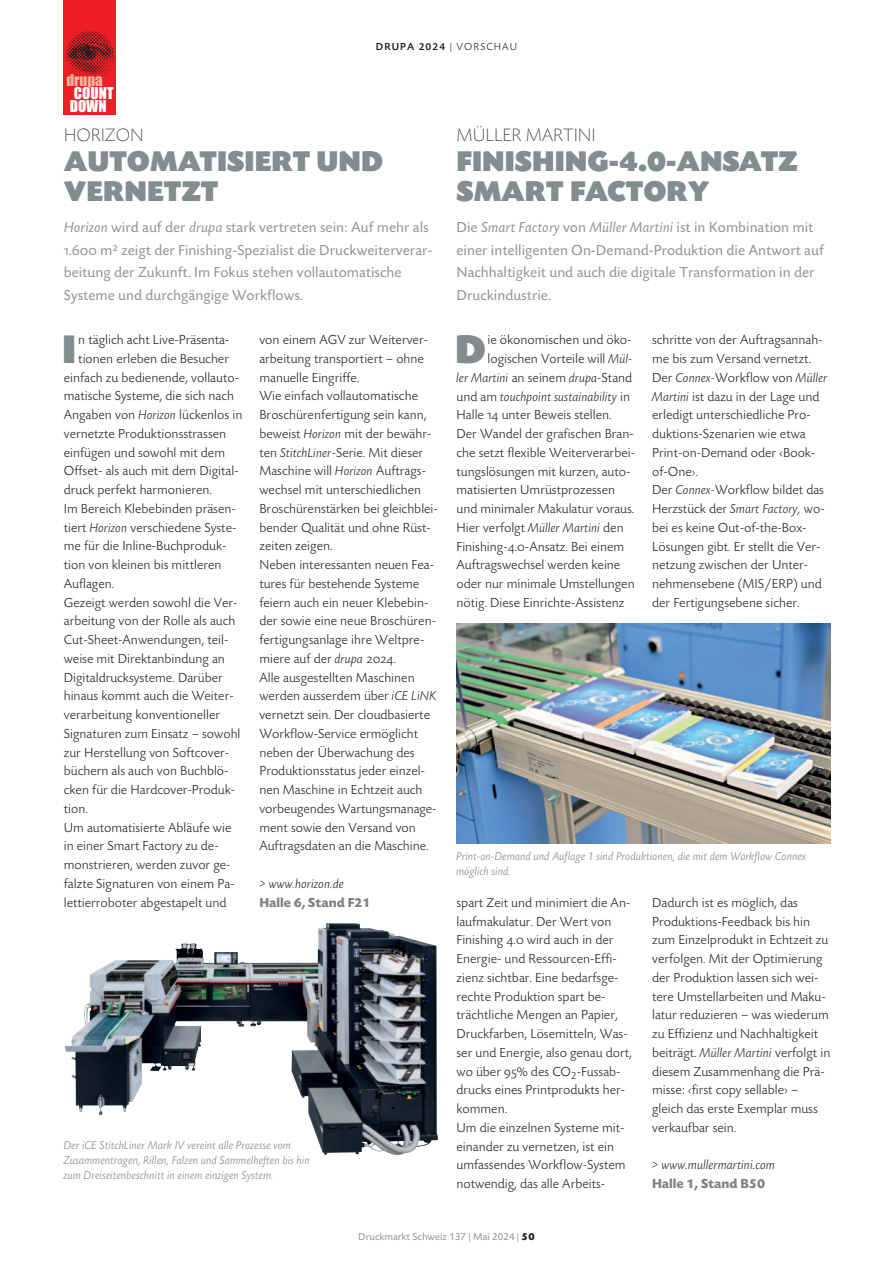
<style>
.page{position:relative;width:893px;height:1263px;background:#fff}
.page>*{position:absolute;margin:0;border:0;box-sizing:border-box;transform-origin:0 0}
.t1{font:42px "Today SB Ultra";color:#838c8e}
.t2{font:30px/30px "Today SB Ultra";color:#838c8e}
.t3{font:300 expanded 18.75px "Today SB";color:#231f20}
.t4{font:15px/22.5px "Today SB";color:#939598}
.t5{font:15px "Impact";color:#fff}
.t6{font:15px "Impact";color:#f9b49b}
.t7{font:300 13.5px/18.8px "Today SB";color:#231f20}
.t8{font:italic 300 13.5px "Today SB";color:#231f20}
.t9{font:700 13.5px "Today SB";color:#808285}
.t10{font:italic 300 12px/15px "Today SB";color:#808285}
.t11{font:10.5px "Today SB";color:#939598}
.t12{font:500 10.5px "Today SB";letter-spacing:.1em;color:#231f20}
.s1{font-weight:300}
.s2{font-style:italic}
.s3{font-family:"Today SB Caps"}
.s4{font-family:"Today SB Caps Lig";font-weight:400}
.s5{font-style:normal}
.s6{font-weight:700;color:#231f20}
</style>
<div class="page">
<img style="left:65px;top:923px;width:373px;height:233px">
<img style="left:456px;top:623px;width:375px;height:220px">
<div style="left:64px;top:0;width:52px;height:115px;background:#ee1e24"></div>
<img style="left:65px;top:30px;width:50px;height:47px">
<p class="t6" style="left:66px;top:71px;width:38px">drupa</p>
<p class="t5" style="left:74px;top:84px;width:41px">COUNT</p>
<p class="t5" style="left:70px;top:97px;width:38px">DOWN</p>
<p class="t12" style="left:376px;top:42px;width:143px">DRUPA 2024 <span class="s1">| VORSCHAU</span></p>
<p class="t3" style="left:64px;top:129px;width:81px">HORIZON</p>
<p class="t2" style="left:64px;top:150px;width:321px">AUTOMATISIERT UND</p>
<p class="t2" style="left:64px;top:180px;width:156px">VERNETZT</p>
<p class="t4" style="left:64px;top:217px;width:370px"><span class="s2">Horizon</span> wird auf der <span class="s2">drupa</span> stark vertreten sein: Auf mehr als <span class="s3">1.600</span> m² zeigt der Finishing-Spezialist die Druckweiter verar - beitung der Zukunft. Im Fokus stehen vollautomatische Systeme und durchgängige Work flows.</p>
<p class="t3" style="left:456px;top:129px;width:141px">MÜLLER MARTINI</p>
<p class="t2" style="left:456px;top:150px;width:343px">FINISHING-4.0-ANSATZ<br>SMART FACTORY</p>
<p class="t4" style="left:456px;top:218px;width:369px">Die <span class="s2">Smart Factory</span> von <span class="s2">Müller Martini</span> ist in Kombination mit einer intelligenten On-Demand-Produktion die Antwort auf Nachhaltigkeit und auch die digitale Transformation in der Druckindustrie.</p>
<p class="t7" style="left:78px;top:332px;width:153px">n täglich acht Live-Prä senta -</p>
<p class="t7" style="left:78px;top:351px;width:152px">tio nen erleben die Besucher</p>
<p class="t7" style="left:64px;top:369px;width:177px">einfach zu be dienende, vollauto -</p>
<p class="t7" style="left:64px;top:388px;width:172px">ma ti sche Systeme, die sich nach</p>
<p class="t7" style="left:64px;top:407px;width:180px">Angaben von <span class="s2">Horizon</span> lückenlos in</p>
<p class="t7" style="left:64px;top:426px;width:164px">ver netz te Produktionsstrassen</p>
<p class="t7" style="left:64px;top:444px;width:163px">ein fügen und sowohl mit dem</p>
<p class="t7" style="left:64px;top:463px;width:176px">Offset- als auch mit dem Digital -</p>
<p class="t7" style="left:64px;top:482px;width:150px">druck per fekt harmonieren.</p>
<p class="t7" style="left:64px;top:501px;width:174px">Im Bereich Klebebinden präsen - tiert <span class="s2">Horizon</span> ver schie dene Syste - me für die Inline-Buchproduk - tion von kleinen bis mitt leren<br>Auflagen.</p>
<p class="t7" style="left:64px;top:594px;width:178px">Gezeigt werden so wohl die Ver - arbeitung von der Rolle als auch<br>Cut-Sheet-An wen dungen, teil - weise mit Direkt an bindung an<br>Digi taldrucksysteme. Darüber hinaus kommt auch die Weiter - verarbeitung kon ventio neller<br>Signaturen zum Einsatz – sowohl zur Herstellung von Softco ver - büchern als auch von Buchblö - cken für die Hardcover-Produk - tion.</p>
<p class="t7" style="left:64px;top:819px;width:172px">Um automatisierte Ab läu fe wie in einer Smart Factory zu de - mon strie ren, werden zuvor ge - falz te Signaturen von einem Pa - lettierroboter abge sta pelt und</p>
<p class="t7" style="left:652px;top:332px;width:177px">schritte von der Auftragsannah - me bis zum Versand vernetzt.<br>Der <span class="s2">Connex-</span>Workflow von <span class="s2">Müller<br>Martini</span> ist dazu in der Lage und erledigt unterschiedliche Pro - duktions-Szenarien wie etwa<br>Print-on-Demand oder ‹Book&shy;of-One›.</p>
<p class="t7" style="left:652px;top:482px;width:174px">Der <span class="s2">Connex-</span>Workflow bildet das<br>Herzstück der <span class="s2">Smart Factory,</span> wo - bei es keine Out-of-the-Box-<br>Lösungen gibt. Er stellt die Ver - netzung zwischen der Unter - nehmensebene (MIS/ERP) und der Fertigungsebene sicher.</p>
<p class="t1" style="left:62px;top:335px;width:16px">I</p>
<p class="t7" style="left:487px;top:332px;width:146px">ie ökonomischen und öko -</p>
<p class="t1" style="left:455px;top:335px;width:32px">D</p>
<p class="t7" style="left:259px;top:332px;width:170px">von einem AGV zur Weiterver - ar beitung transportiert – ohne ma nuelle Eingriffe.</p>
<p class="t7" style="left:259px;top:388px;width:180px">Wie einfach vollautoma tische<br>Broschürenfer ti gung sein kann, beweist <span class="s2">Horizon</span> mit der bewähr - ten <span class="s2">StitchLiner</span>-Serie. Mit dieser<br>Maschine will <span class="s2">Horizon</span> Auftrags - wech sel mit un terschiedlichen<br>Bro schü renstärken bei gleichblei - ben der Qualität und ohne Rüst - zeiten zeigen.</p>
<p class="t7" style="left:259px;top:557px;width:178px">Neben interessanten neu en Fea - tures für beste hende Systeme feiern auch ein neuer Klebebin - der sowie eine neue Bro schüren - fertigungsanlage ihre Weltpre - mie re auf der <span class="s2">drupa</span> <span class="s4">2024</span>.</p>
<p class="t7" style="left:259px;top:669px;width:179px">Alle ausgestellten Ma schi nen werden ausserdem über <span class="s2">iCE LiNK </span>vernetzt sein. Der cloudbasierte<br>Workflow-Service er mög licht neben der Über wachung des<br>Pro duk tionsstatus jeder ein zel - nen Maschine in Echt zeit auch vorbeugendes Wartungs mana ge - ment sowie den Versand von<br>Auftragsdaten an die Maschine.</p>
<p class="t8" style="left:259px;top:878px;width:86px">&gt; www.horizon.de</p>
<p class="t9" style="left:259px;top:897px;width:113px">Halle 6, Stand F21</p>
<p class="t7" style="left:487px;top:351px;width:147px">logi schen Vorteile will <span class="s2">Mül -</span></p>
<p class="t8" style="left:456px;top:372px;width:177px">ler Martini <span class="s5">an seinem</span> drupa-<span class="s5">Stand</span></p>
<p class="t8" style="left:456px;top:391px;width:175px"><span class="s5">und am</span> touchpoint sustain a bility <span class="s5">in</span></p>
<p class="t7" style="left:456px;top:407px;width:157px">Halle <span class="s4">14</span> unter Beweis stellen.</p>
<p class="t7" style="left:456px;top:426px;width:180px">Der Wandel der grafischen Bran - che setzt flexible Weiter ver ar bei - tungslösungen mit kurzen, auto - matisierten Umrüstpro zes sen und minimaler Makulatur voraus.<br>Hier verfolgt <span class="s2">Müller Mar tini</span> den Finishing-<span class="s4">4.0</span>-Ansatz. Bei einem Auftragswechsel wer den keine oder nur minimale Um stel lungen nötig. Diese Ein richte-Assistenz</p>
<p class="t10" style="left:456px;top:850px;width:352px">Print-on-Demand und Auflage 1 sind Produktionen, die mit dem Workflow Connex möglich sind.</p>
<p class="t7" style="left:456px;top:894px;width:177px">spart Zeit und mini miert die An - laufmakulatur. Der Wert von<br>Fini shing <span class="s4">4.0</span> wird auch in der<br>Ener gie- und Res sourcen-Effi - zienz sichtbar. Eine bedarfs ge - rechte Produktion spart be - trächt liche Mengen an Papier,<br>Druckfarben, Lösemit teln, Was - ser und Energie, also genau dort, wo über <span class="s4">95%</span> des CO<sub>2</sub>-Fussab - drucks eines Print produkts her - kom men.</p>
<p class="t7" style="left:456px;top:1119px;width:171px">Um die einzelnen Systeme mit - einander zu vernetzen, ist ein umfassendes Workflow-System notwendig, das alle Arbeits -</p>
<p class="t7" style="left:652px;top:894px;width:180px">Dadurch ist es möglich, das<br>Produktions-Feedback bis hin zum Einzelprodukt in Echtzeit zu verfolgen. Mit der Optimierung der Produktion lassen sich wei - tere Umstellarbeiten und Maku - latur reduzieren – was wiederum zu Effizienz und Nachhaltigkeit beiträgt. <span class="s2">Müller Martini</span> verfolgt in diesem Zusammenhang die Prä - misse: ‹first copy sellable› – gleich das erste Exemplar muss verkaufbar sein.</p>
<p class="t8" style="left:652px;top:1160px;width:125px">&gt; www.mullermartini.com</p>
<p class="t9" style="left:652px;top:1179px;width:114px">Halle 1, Stand B50</p>
<p class="t10" style="left:64px;top:1139px;width:229px">Der iCE StitchLiner Mark IV vereint alle Pro zesse vom</p>
<p class="t10" style="left:64px;top:1154px;width:248px">Zusammentragen, Rillen, Fal zen und Sammelheften bis hin</p>
<p class="t10" style="left:64px;top:1169px;width:212px">zum Dreisei ten beschnitt in einem einzigen System.</p>
<p class="t11" style="left:358px;top:1233px;width:178px">Druckmarkt Schweiz 137 | Mai 2024 | <span class="s6">50</span></p>
</div>
